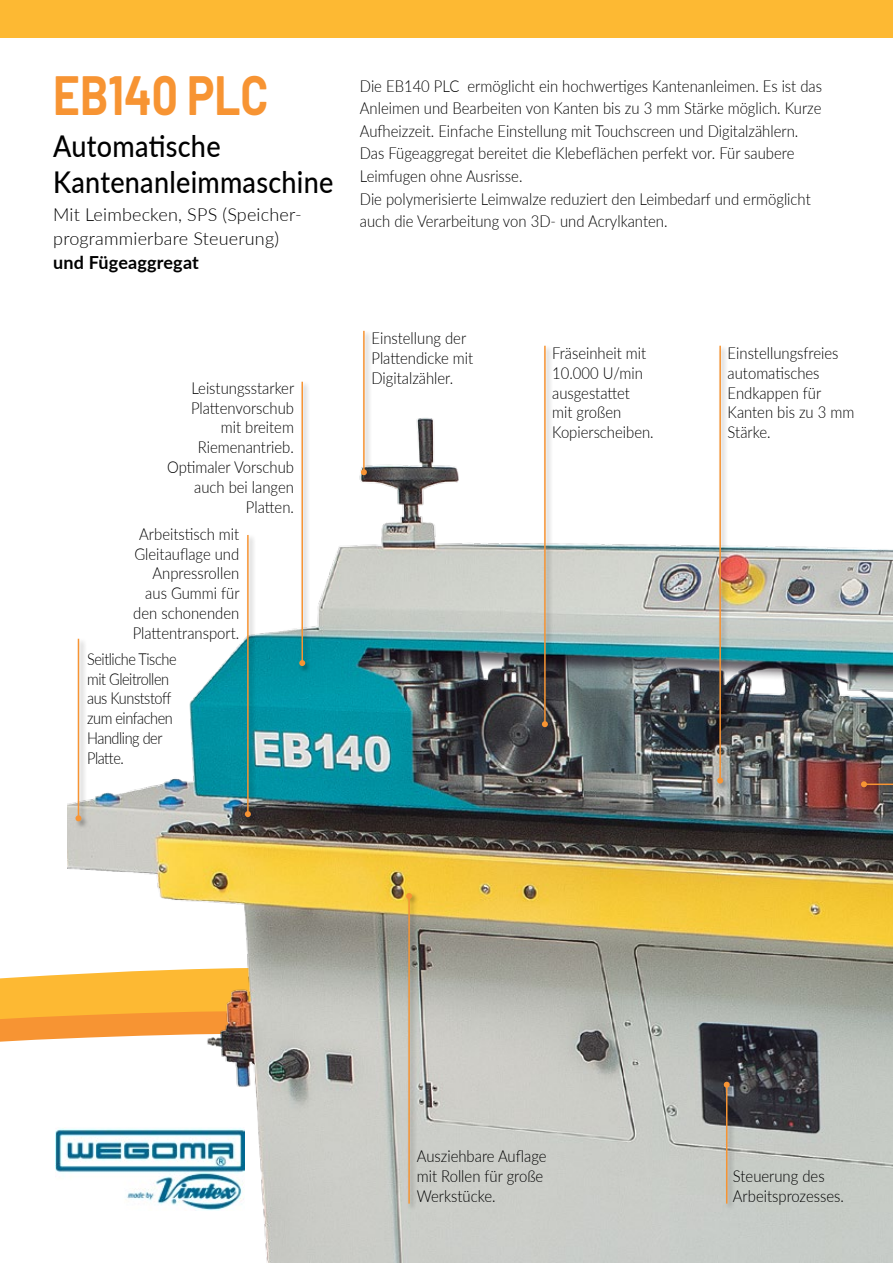
<style>
.page{position:relative;width:893px;height:1263px;background:#fff}
.page>*{position:absolute;margin:0;border:0;box-sizing:border-box;transform-origin:0 0}
.t1{font:700 54px "Barlow";color:#f79433;scale:.85 1}
.t2{font:500 30px/36px "Lato";letter-spacing:.01em;color:#000;scale:.9 1}
.t3{font:300 18px/24px "Lato";letter-spacing:.01em;color:#000}
.t4{font:700 18px "Lato";letter-spacing:.01em;color:#000}
.t5{font:300 16.5px/19.8px "Lato";color:#000;scale:.9 1}
.t6{font:300 16.5px/19.8px "Lato";letter-spacing:-.03em;color:#000;scale:.88 1}
</style>
<div class="page">
<svg style="left:0;top:974px;width:67px;height:197px"></svg>
<div style="left:0;top:0;width:893px;height:37px;background:#fdb933"></div>
<img style="left:67px;top:418px;width:826px;height:845px">
<div style="left:716px;top:345px;width:15px;height:446px;background:#000;opacity:.35"></div>
<hr style="left:719px;top:346px;width:2px;height:434px;background:#f79433">
<svg style="left:717px;top:777px;width:6px;height:6px"></svg>
<div style="left:298px;top:381px;width:15px;height:292px;background:#000;opacity:.35"></div>
<hr style="left:301px;top:382px;width:2px;height:281px;background:#f79433">
<svg style="left:299px;top:660px;width:6px;height:6px"></svg>
<div style="left:74px;top:637px;width:15px;height:192px;background:#000;opacity:.35"></div>
<hr style="left:78px;top:639px;width:1px;height:179px;background:#f79433">
<svg style="left:75px;top:815px;width:6px;height:6px"></svg>
<div style="left:360px;top:330px;width:14px;height:152px;background:#000;opacity:.35"></div>
<hr style="left:363px;top:331px;width:2px;height:141px;background:#f79433">
<svg style="left:361px;top:469px;width:6px;height:6px"></svg>
<div style="left:405px;top:892px;width:14px;height:319px;background:#000;opacity:.35"></div>
<hr style="left:408px;top:896px;width:2px;height:307px;background:#f79433">
<svg style="left:406px;top:893px;width:6px;height:6px"></svg>
<div style="left:541px;top:345px;width:14px;height:389px;background:#000;opacity:.35"></div>
<hr style="left:544px;top:346px;width:2px;height:378px;background:#f79433">
<svg style="left:542px;top:721px;width:6px;height:6px"></svg>
<div style="left:723px;top:1080px;width:14px;height:131px;background:#000;opacity:.35"></div>
<hr style="left:726px;top:1085px;width:1px;height:118px;background:#f79433">
<svg style="left:724px;top:1082px;width:6px;height:6px"></svg>
<div style="left:860px;top:780px;width:33px;height:15px;background:#000;opacity:.35"></div>
<hr style="left:864px;top:783px;width:29px;height:2px;background:#f79433">
<svg style="left:861px;top:781px;width:6px;height:6px"></svg>
<div style="left:244px;top:534px;width:14px;height:290px;background:#000;opacity:.35"></div>
<hr style="left:247px;top:535px;width:2px;height:279px;background:#f79433">
<svg style="left:245px;top:811px;width:6px;height:6px"></svg>
<img style="left:56px;top:1127px;width:189px;height:83px">
<h1 class="t1" style="left:53px;top:62px;width:255px">EB140 PLC</h1>
<h2 class="t2" style="left:53px;top:126px;width:313px">Automatische<br>Kantenanleimmaschine</h2>
<p class="t3" style="left:53px;top:202px;width:250px">Mit Leimbecken, SPS (Speicher&shy;programmierbare Steuerung)</p>
<p class="t4" style="left:53px;top:249px;width:147px">und Fügeaggregat</p>
<p class="t5" style="left:167px;top:377px;width:143px;text-align:right">Leistungsstarker<br>Plattenvorschub mit breitem<br>Riemenantrieb.<br>Optimaler Vorschub auch bei langen<br>Platten.</p>
<p class="t5" style="left:133px;top:523px;width:120px;text-align:right">Arbeitstisch mit<br>Gleitauflage und<br>Anpressrollen aus Gummi für den schonenden<br>Plattentransport.</p>
<p class="t6" style="left:87px;top:648px;width:103px">Seitliche Tische mit Gleitrollen aus Kunststoff zum einfachen<br>Handling der<br>Platte.</p>
<p class="t5" style="left:360px;top:74px;width:515px;line-height:22.5px">Die EB140 PLC ermöglicht ein hochwertiges Kantenanleimen. Es ist das Anleimen und Bearbeiten von Kanten bis zu 3 mm Stärke möglich. Kurze Aufheizzeit. Einfache Einstellung mit Touchscreen und Digitalzählern.<br>Das Fügeaggregat bereitet die Klebeflächen perfekt vor. Für saubere Leimfugen ohne Ausrisse.<br>Die polymerisierte Leimwalze reduziert den Leimbedarf und ermöglicht auch die Verarbeitung von 3D- und Acrylkanten.</p>
<p class="t5" style="left:371px;top:328px;width:115px">Einstellung der<br>Plattendicke mit<br>Digitalzähler.</p>
<p class="t5" style="left:552px;top:343px;width:114px">Fräseinheit mit<br>10.000 U/min ausgestattet mit großen<br>Kopierscheiben.</p>
<p class="t5" style="left:728px;top:343px;width:142px">Einstellungsfreies automatisches<br>Endkappen für<br>Kanten bis zu 3 mm<br>Stärke.</p>
<p class="t5" style="left:417px;top:1146px;width:146px">Ausziehbare Auflage mit Rollen für große<br>Werkstücke.</p>
<p class="t5" style="left:733px;top:1165px;width:125px">Steuerung des<br>Arbeitsprozesses.</p>
</div>
